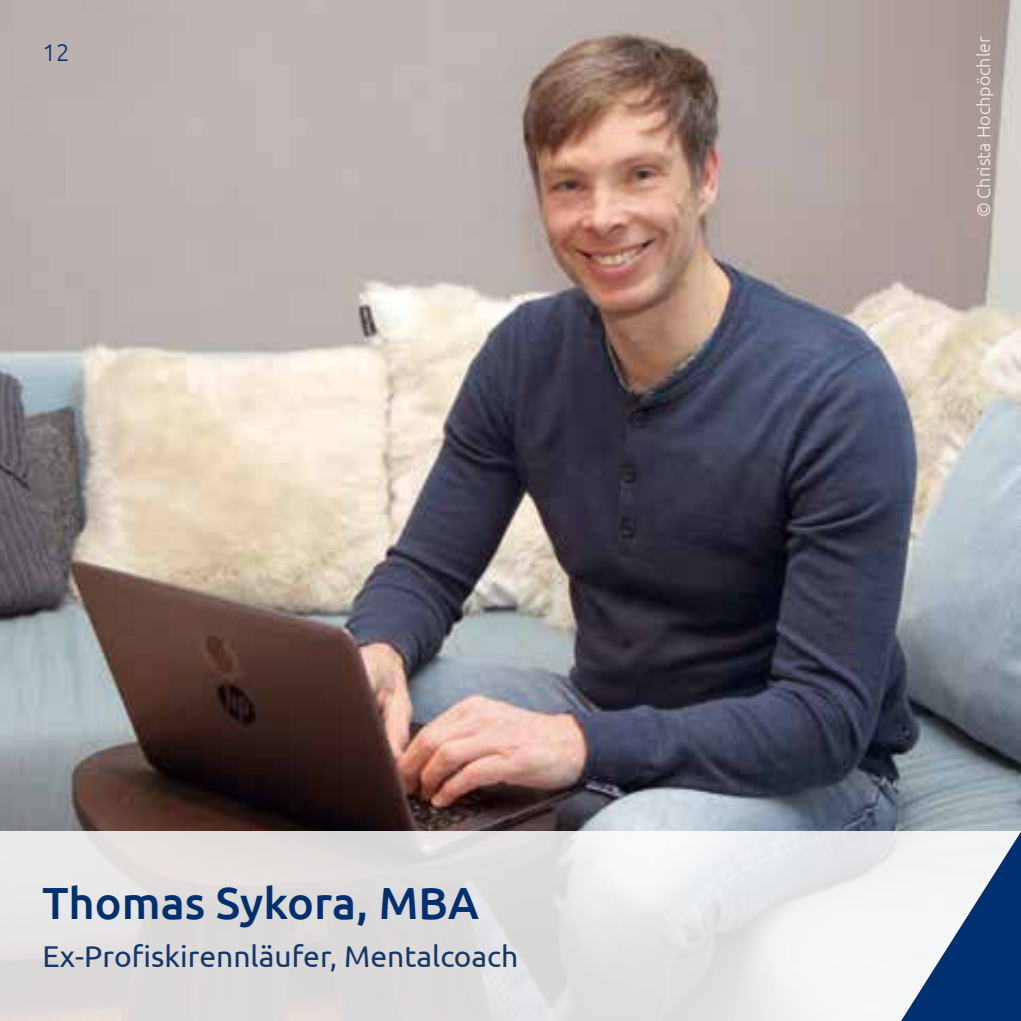
<style>
.page{position:relative;width:1021px;height:1021px;background:#fff}
.page>*{position:absolute;margin:0;border:0;box-sizing:border-box;transform-origin:0 0}
.t1{font:500 45px "Ubuntu";color:#003070}
.t2{font:30px "Ubuntu";color:#163869}
.t3{font:300 24px "Ubuntu";color:#003070}
.t4{font:300 18px "Ubuntu";color:#fff}
</style>
<div class="page">
<img style="left:0;top:0;width:1020px;height:831px">
<svg style="left:0;top:831px;width:901px;height:189px;fill:#e1dfdf"></svg>
<svg style="left:901px;top:831px;width:119px;height:189px"></svg>
<p class="t3" style="left:43px;top:38px;width:29px">12</p>
<h1 class="t1" style="left:43px;top:874px;width:438px">Thomas Sykora, MBA</h1>
<p class="t2" style="left:43px;top:938px;width:477px">Ex-Profiskirennläufer, Mentalcoach</p>
<p class="t4" style="left:973px;top:217px;width:183px;rotate:-90deg">© Christa Hochpöchler</p>
</div>
